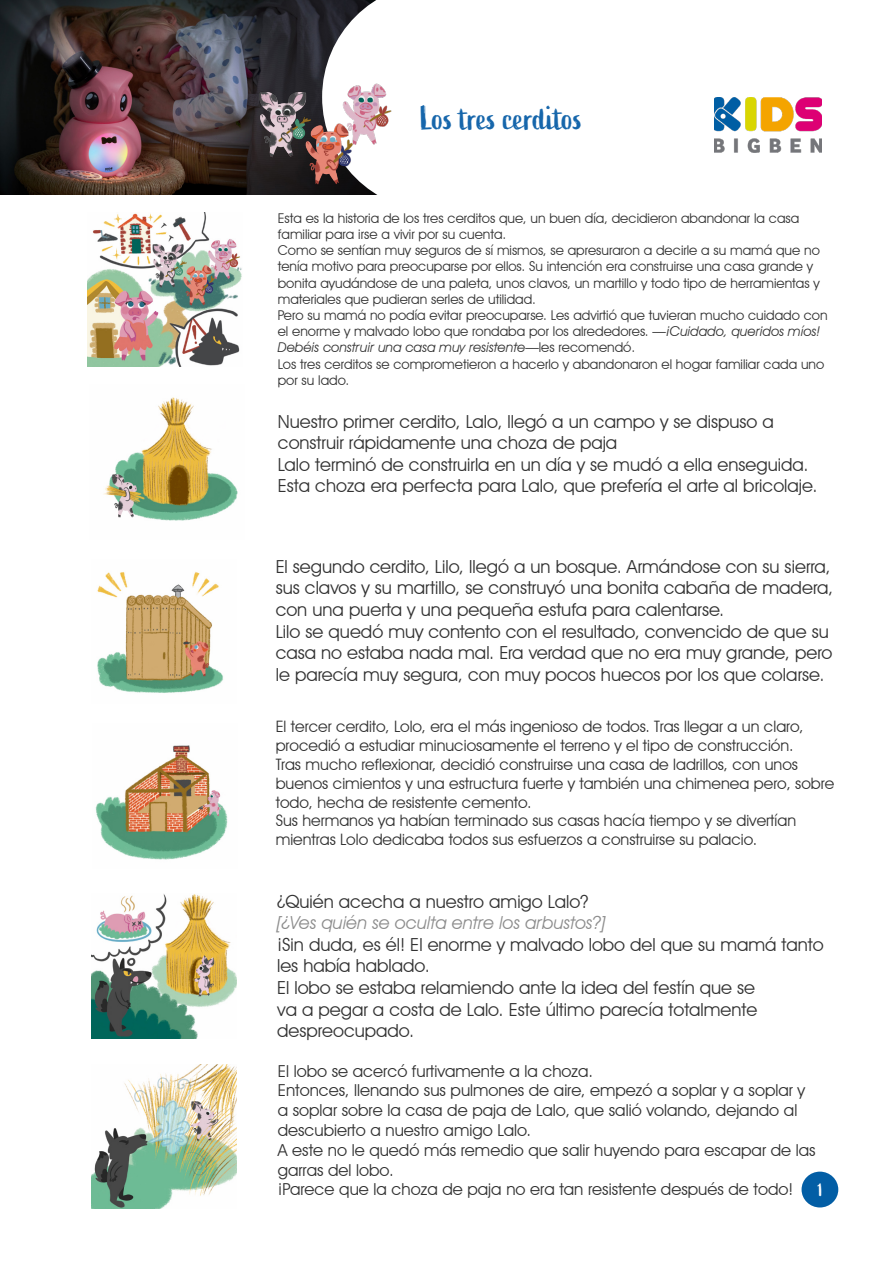
<style>
.page{position:relative;width:893px;height:1263px;background:#fff}
.page>*{position:absolute;margin:0;border:0;box-sizing:border-box;transform-origin:0 0}
.t1{font:33px "Active";letter-spacing:-.005em;color:#1666ab}
.t2{font:18px/21.6px "Avant Garde IT Cby BT";color:#323232}
.t3{font:italic 18px "Avant Garde IT Cby BT";color:#8c8c8c}
.t4{font:18px "Active";color:#fff}
.t5{font:16.5px/19.8px "Avant Garde IT Cby BT";color:#323232}
.t6{font:15.75px/18.9px "Avant Garde IT Cby BT";color:#323232}
.t7{font:13.5px/16.2px "Avant Garde IT Cby BT";color:#323232}
.s1{font-style:italic}
</style>
<div class="page">
<img style="left:0;top:0;width:322px;height:194px">
<img style="left:88px;top:212px;width:154px;height:155px">
<img style="left:103px;top:397px;width:135px;height:124px">
<img style="left:97px;top:571px;width:126px;height:122px">
<img style="left:95px;top:745px;width:133px;height:115px">
<img style="left:92px;top:894px;width:144px;height:145px">
<img style="left:92px;top:1064px;width:144px;height:145px">
<svg style="left:322px;top:0;width:56px;height:195px"></svg>
<img style="left:714px;top:97px;width:107px;height:56px">
<img style="left:248px;top:70px;width:144px;height:123px">
<div style="left:801px;top:1171px;width:37px;height:36px;background:#035ea5;border-radius:50%"></div>
<p class="t1" style="left:421px;top:100px;width:164px">Los tres cerditos</p>
<p class="t7" style="left:278px;top:210px;width:523px">Esta es la historia de los tres cerditos que, un buen día, decidieron abandonar la casa familiar para irse a vivir por su cuenta.</p>
<p class="t7" style="left:278px;top:242px;width:544px">Como se sentían muy seguros de sí mismos, se apresuraron a decirle a su mamá que no tenía motivo para preocuparse por ellos. Su intención era construirse una casa grande y bonita ayudándose de una paleta, unos clavos, un martillo y todo tipo de herramientas y materiales que pudieran serles de utilidad.</p>
<p class="t7" style="left:278px;top:307px;width:551px">Pero su mamá no podía evitar preocuparse. Les advirtió que tuvieran mucho cuidado con el enorme y malvado lobo que rondaba por los alrededores. —<span class="s1">¡Cuidado, queridos míos!<br>Debéis construir una casa muy resistente</span>—les recomendó.</p>
<p class="t7" style="left:278px;top:356px;width:548px">Los tres cerditos se comprometieron a hacerlo y abandonaron el hogar familiar cada uno por su lado.</p>
<p class="t2" style="left:278px;top:410px;width:498px">Nuestro primer cerdito, Lalo, llegó a un campo y se dispuso a construir rápidamente una choza de paja</p>
<p class="t2" style="left:278px;top:453px;width:532px">Lalo terminó de construirla en un día y se mudó a ella enseguida.</p>
<p class="t2" style="left:278px;top:475px;width:541px">Esta choza era perfecta para Lalo, que prefería el arte al bricolaje.</p>
<p class="t2" style="left:276px;top:555px;width:559px">El segundo cerdito, Lilo, llegó a un bosque. Armándose con su sierra, sus clavos y su martillo, se construyó una bonita cabaña de madera, con una puerta y una pequeña estufa para calentarse.</p>
<p class="t2" style="left:276px;top:620px;width:558px">Lilo se quedó muy contento con el resultado, convencido de que su casa no estaba nada mal. Era verdad que no era muy grande, pero le parecía muy segura, con muy pocos huecos por los que colarse.</p>
<p class="t6" style="left:276px;top:717px;width:529px">El tercer cerdito, Lolo, era el más ingenioso de todos. Tras llegar a un claro, procedió a estudiar minuciosamente el terreno y el tipo de construcción.</p>
<p class="t6" style="left:276px;top:754px;width:560px">Tras mucho reflexionar, decidió construirse una casa de ladrillos, con unos buenos cimientos y una estructura fuerte y también una chimenea pero, sobre todo, hecha de resistente cemento.</p>
<p class="t6" style="left:276px;top:811px;width:522px">Sus hermanos ya habían terminado sus casas hacía tiempo y se divertían mientras Lolo dedicaba todos sus esfuerzos a construirse su palacio.</p>
<p class="t2" style="left:277px;top:890px;width:313px">¿Quién acecha a nuestro amigo Lalo?</p>
<p class="t3" style="left:277px;top:912px;width:330px">[¿Ves quién se oculta entre los arbustos?]</p>
<p class="t2" style="left:277px;top:933px;width:548px">¡Sin duda, es él! El enorme y malvado lobo del que su mamá tanto les había hablado.</p>
<p class="t2" style="left:277px;top:977px;width:482px">El lobo se estaba relamiendo ante la idea del festín que se va a pegar a costa de Lalo. Este último parecía totalmente despreocupado.</p>
<p class="t5" style="left:278px;top:1061px;width:317px">El lobo se acercó furtivamente a la choza.</p>
<p class="t5" style="left:278px;top:1080px;width:529px">Entonces, llenando sus pulmones de aire, empezó a soplar y a soplar y a soplar sobre la casa de paja de Lalo, que salió volando, dejando al descubierto a nuestro amigo Lalo.</p>
<p class="t5" style="left:278px;top:1140px;width:539px">A este no le quedó más remedio que salir huyendo para escapar de las garras del lobo.</p>
<p class="t5" style="left:278px;top:1179px;width:517px">¡Parece que la choza de paja no era tan resistente después de todo!</p>
<p class="t4" style="left:818px;top:1180px;width:7px">1</p>
</div>
